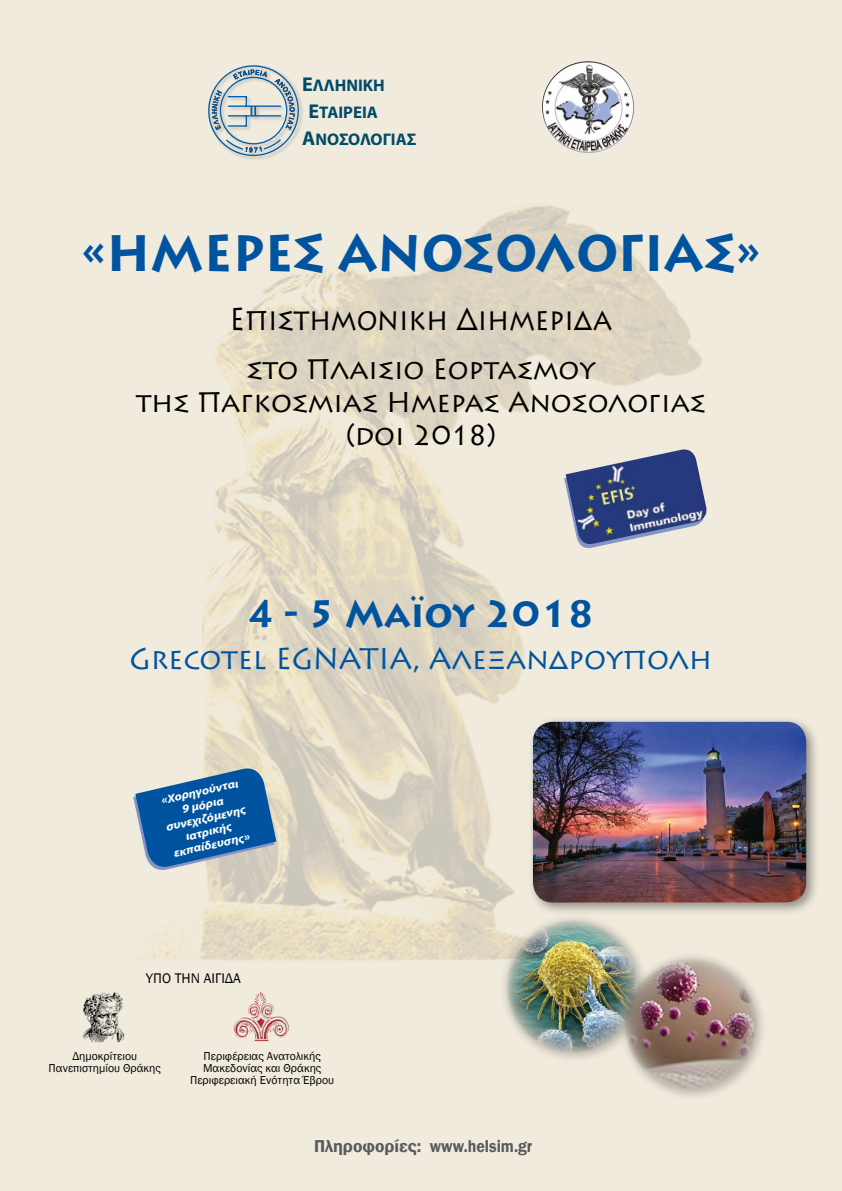
<style>
.page{position:relative;width:842px;height:1191px;background:#fff}
.page>*{position:absolute;margin:0;border:0;box-sizing:border-box;transform-origin:0 0}
.t1{font:700 50.8px "Lithos Pro";color:#00549f;scale:.95 1}
.t2{font:700 37.6px "Lithos Pro";color:#00549f;scale:.95 1}
.t3{font:31.3px "Lithos Pro";color:#000;scale:.86 1}
.t4{font:30px "Lithos Pro";color:#00549f;scale:.95 1}
.t5{font:28.4px/32.8px "Lithos Pro";color:#000;text-align:center;scale:.95 1}
.t6{font:600 17.6px "Franklin Gothic";color:#58595b}
.t7{font:700 16.9px "Myriad Pro";color:#004b67}
.t8{font:14.3px "Franklin Gothic";color:#000}
.t9{font:11.8px/11.8px "Franklin Gothic";color:#000;text-align:center}
.t10{font:italic 700 11.7px/13.6px "Myriad Pro";color:#fff;text-align:center;scale:1.11 1}
.s1{font-size:20px}
</style>
<div class="page">
<div style="left:0;top:0;width:841px;height:1190px;background:#f0ebdd"></div>
<img style="left:136px;top:205px;width:566px;height:755px">
<svg style="left:133px;top:765px;width:143px;height:108px"></svg>
<svg style="left:564px;top:451px;width:138px;height:99px"></svg>
<img style="left:566px;top:449px;width:141px;height:97px">
<div style="left:207px;top:64px;width:97px;height:97px;background:#000;opacity:.25"></div>
<svg style="left:208px;top:65px;width:91px;height:91px"></svg>
<img style="left:542px;top:61px;width:92px;height:92px;border-radius:46px">
<div style="left:527px;top:716px;width:293px;height:200px;background:#000;opacity:.4"></div>
<img style="left:533px;top:721px;width:273px;height:181px">
<div style="left:499px;top:912px;width:151px;height:151px;background:#000;opacity:.25"></div>
<img style="left:506px;top:920px;width:132px;height:132px;border-radius:66px">
<div style="left:618px;top:951px;width:150px;height:151px;background:#000;opacity:.25"></div>
<img style="left:625px;top:958px;width:132px;height:132px;border-radius:66px">
<img style="left:82px;top:992px;width:43px;height:51px">
<img style="left:233px;top:992px;width:56px;height:50px">
<h3 class="t7" style="left:302px;top:75px;width:84px"><span class="s1">Ε</span>ΛΛΗΝΙΚΗ</h3>
<h3 class="t7" style="left:309px;top:102px;width:71px"><span class="s1">Ε</span>ΤΑΙΡΕΙΑ</h3>
<h3 class="t7" style="left:302px;top:129px;width:116px"><span class="s1">Α</span>ΝΟΣΟΛΟΓΙΑΣ</h3>
<h1 class="t1" style="left:81px;top:223px;width:718px">«ΗΜΕΡΕΣ ΑΝΟΣΟΛΟΓΙΑΣ»</h1>
<h3 class="t3" style="left:230px;top:301px;width:447px">Επιστημονικh Διημερiδα</h3>
<h3 class="t5" style="left:136px;top:353px;width:601px">στο Πλαiσιο Εορτασμοy<br>της Παγκoσμιας Ημeρας Ανοσολογiας (doı 2018)</h3>
<h2 class="t2" style="left:247px;top:591px;width:368px">4 - 5 Mαΐου 2018</h2>
<h3 class="t4" style="left:130px;top:641px;width:615px">Grecotel EGNATIA, Αλεξανδροyπολη</h3>
<p class="t10" style="left:159px;top:793px;width:75px;rotate:-12deg">«Χορηγούνται<br>9 μόρια συνεχιζόμενης ιατρικής εκπαίδευσης»</p>
<p class="t8" style="left:146px;top:969px;width:97px">ΥΠΟ ΤΗΝ ΑΙΓΙΔΑ</p>
<p class="t9" style="left:49px;top:1050px;width:114px">Δημοκρίτειου<br>Πανεπιστημίου Θράκης</p>
<p class="t9" style="left:190px;top:1050px;width:146px">Περιφέρειας Ανατολικής<br>Μακεδονίας και Θράκης<br>Περιφερειακή Ενότητα Έβρου</p>
<h3 class="t6" style="left:314px;top:1135px;width:220px">Πληροφορίες: www.helsim.gr</h3>
</div>
